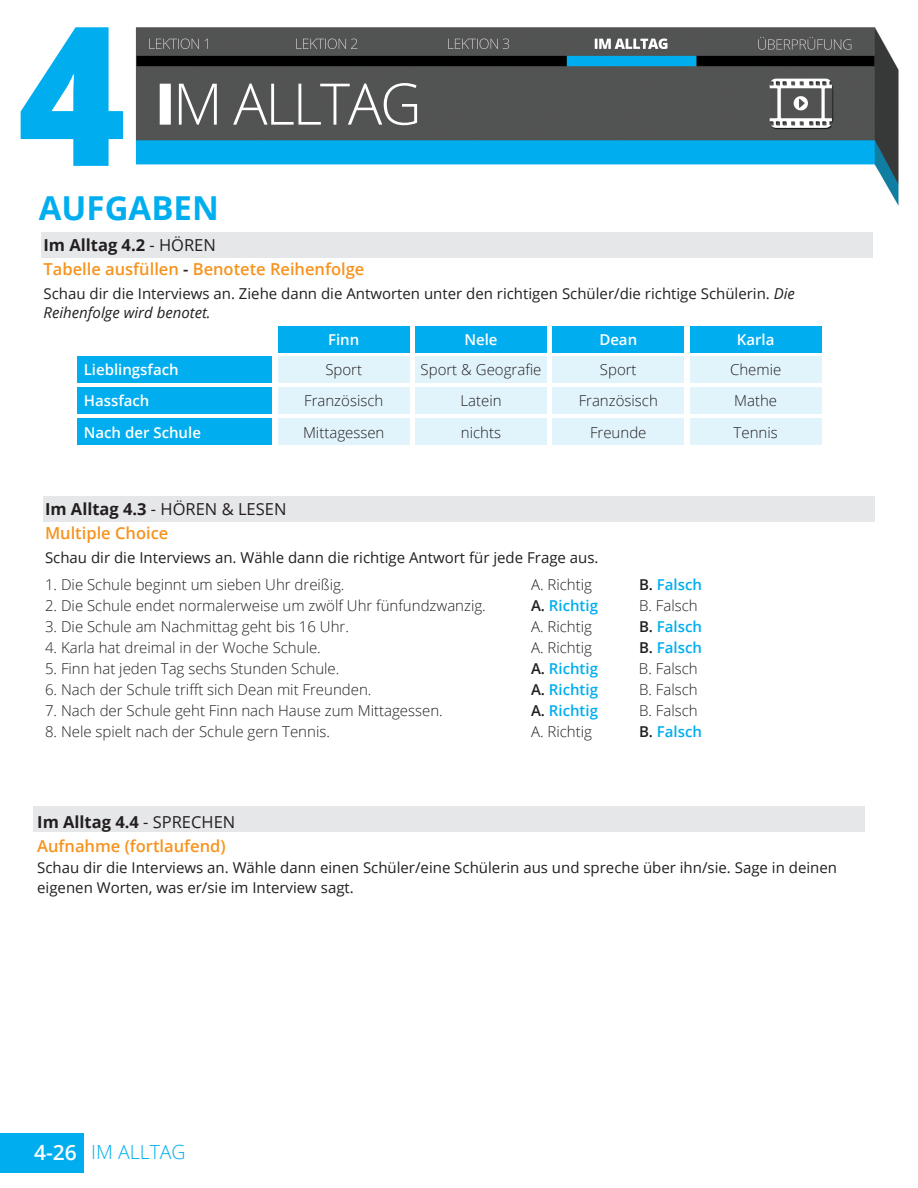
<style>
.page{position:relative;width:918px;height:1188px;background:#fff}
.page>*{position:absolute;margin:0;border:0;box-sizing:border-box;transform-origin:0 0}
.t1{font:700 33px "Open Sans";color:#00aeef}
.t2{font:600 21px "Open Sans";color:#fff}
.t3{font:300 19.5px "Open Sans";color:#00aeef}
.t4{font:600 16.5px "Open Sans";color:#f7931d}
.t5{font:700 16.5px "Open Sans";color:#231f20}
.t6{font:16.5px "Open Sans";color:#231f20}
.t7{font:300 15px "Open Sans";color:#231f20}
.t8{font:15px/19.5px "Open Sans";color:#231f20}
.t9{font:600 15px "Open Sans";color:#00aeef}
.t10{font:600 15px "Open Sans";color:#fff}
.s1{font-weight:400}
.s2{color:#231f20}
.s3{font-style:italic}
.s4{font-weight:700}
</style>
<div class="page">
<img style="left:0;top:27px;width:899px;height:1146px">
<div style="left:0;top:1133px;width:84px;height:39px;background:#00aeef"></div>
<div style="left:41px;top:232px;width:832px;height:25px;background:#e6e7e9"></div>
<div style="left:44px;top:497px;width:831px;height:25px;background:#e6e7e9"></div>
<div style="left:33px;top:807px;width:832px;height:25px;background:#e6e7e9"></div>
<div style="left:77px;top:356px;width:194px;height:27px;background:#00aeef"></div>
<div style="left:552px;top:326px;width:132px;height:27px;background:#00aeef"></div>
<div style="left:552px;top:356px;width:132px;height:27px;background:#e1f4fc"></div>
<div style="left:77px;top:387px;width:194px;height:27px;background:#00aeef"></div>
<div style="left:552px;top:387px;width:132px;height:27px;background:#e1f4fc"></div>
<div style="left:415px;top:326px;width:132px;height:27px;background:#00aeef"></div>
<div style="left:415px;top:356px;width:132px;height:27px;background:#e1f4fc"></div>
<div style="left:278px;top:326px;width:132px;height:27px;background:#00aeef"></div>
<div style="left:278px;top:356px;width:132px;height:27px;background:#e1f4fc"></div>
<div style="left:415px;top:387px;width:132px;height:27px;background:#e1f4fc"></div>
<div style="left:278px;top:387px;width:132px;height:27px;background:#e1f4fc"></div>
<div style="left:77px;top:418px;width:194px;height:27px;background:#00aeef"></div>
<div style="left:552px;top:418px;width:132px;height:27px;background:#e1f4fc"></div>
<div style="left:415px;top:418px;width:132px;height:27px;background:#e1f4fc"></div>
<div style="left:278px;top:418px;width:132px;height:27px;background:#e1f4fc"></div>
<div style="left:690px;top:326px;width:132px;height:27px;background:#00aeef"></div>
<div style="left:690px;top:356px;width:132px;height:27px;background:#e1f4fc"></div>
<div style="left:690px;top:387px;width:132px;height:27px;background:#e1f4fc"></div>
<div style="left:690px;top:418px;width:132px;height:27px;background:#e1f4fc"></div>
<p class="t1" style="left:39px;top:184px;width:181px">AUFGABEN</p>
<p class="t5" style="left:44px;top:233px;width:174px">Im Alltag 4.2 <span class="s1">- HÖREN</span></p>
<p class="t4" style="left:44px;top:258px;width:322px">Tabelle ausfüllen <span class="s2">-</span> Benotete Reihenfolge</p>
<p class="t8" style="left:44px;top:283px;width:753px">Schau dir die Interviews an. Ziehe dann die Antworten unter den richtigen Schüler/die richtige Schülerin. <span class="s3">Die<br>Reihenfolge wird benotet.</span></p>
<p class="t10" style="left:464px;top:329px;width:35px">Nele</p>
<p class="t7" style="left:421px;top:360px;width:122px">Sport &amp; Geografie</p>
<p class="t10" style="left:328px;top:329px;width:33px">Finn</p>
<p class="t7" style="left:325px;top:360px;width:38px">Sport</p>
<p class="t7" style="left:304px;top:390px;width:81px">Französisch</p>
<p class="t7" style="left:460px;top:390px;width:43px">Latein</p>
<p class="t10" style="left:599px;top:329px;width:39px">Dean</p>
<p class="t7" style="left:600px;top:360px;width:38px">Sport</p>
<p class="t10" style="left:84px;top:360px;width:96px">Lieblingsfach</p>
<p class="t10" style="left:84px;top:390px;width:67px">Hassfach</p>
<p class="t7" style="left:579px;top:390px;width:81px">Französisch</p>
<p class="t10" style="left:84px;top:422px;width:119px">Nach der Schule</p>
<p class="t7" style="left:303px;top:422px;width:83px">Mittagessen</p>
<p class="t7" style="left:461px;top:422px;width:42px">nichts</p>
<p class="t7" style="left:590px;top:422px;width:58px">Freunde</p>
<p class="t6" style="left:45px;top:498px;width:243px"><span class="s4">Im Alltag 4.3</span> - HÖREN &amp; LESEN</p>
<p class="t4" style="left:45px;top:522px;width:125px">Multiple Choice</p>
<p class="t8" style="left:45px;top:548px;width:555px">Schau dir die Interviews an. Wähle dann die richtige Antwort für jede Frage aus.</p>
<p class="t7" style="left:45px;top:575px;width:301px">1. Die Schule beginnt um sieben Uhr dreißig.</p>
<p class="t7" style="left:531px;top:575px;width:63px">A. Richtig</p>
<p class="t9" style="left:639px;top:574px;width:65px"><span class="s2">B.</span> Falsch</p>
<p class="t7" style="left:45px;top:596px;width:442px">2. Die Schule endet normalerweise um zwölf Uhr fünfundzwanzig.</p>
<p class="t9" style="left:531px;top:595px;width:69px"><span class="s2">A.</span> Richtig</p>
<p class="t7" style="left:639px;top:596px;width:60px">B. Falsch</p>
<p class="t7" style="left:45px;top:617px;width:306px">3. Die Schule am Nachmittag geht bis 16 Uhr.</p>
<p class="t7" style="left:531px;top:617px;width:63px">A. Richtig</p>
<p class="t9" style="left:639px;top:616px;width:65px"><span class="s2">B.</span> Falsch</p>
<p class="t7" style="left:45px;top:638px;width:277px">4. Karla hat dreimal in der Woche Schule.</p>
<p class="t7" style="left:531px;top:638px;width:63px">A. Richtig</p>
<p class="t9" style="left:639px;top:637px;width:65px"><span class="s2">B.</span> Falsch</p>
<p class="t7" style="left:45px;top:659px;width:296px">5. Finn hat jeden Tag sechs Stunden Schule.</p>
<p class="t9" style="left:531px;top:658px;width:69px"><span class="s2">A.</span> Richtig</p>
<p class="t7" style="left:639px;top:659px;width:60px">B. Falsch</p>
<p class="t7" style="left:45px;top:680px;width:328px">6. Nach der Schule trifft sich Dean mit Freunden.</p>
<p class="t9" style="left:531px;top:679px;width:69px"><span class="s2">A.</span> Richtig</p>
<p class="t7" style="left:639px;top:680px;width:60px">B. Falsch</p>
<p class="t7" style="left:45px;top:701px;width:399px">7. Nach der Schule geht Finn nach Hause zum Mittagessen.</p>
<p class="t9" style="left:531px;top:700px;width:69px"><span class="s2">A.</span> Richtig</p>
<p class="t7" style="left:639px;top:701px;width:60px">B. Falsch</p>
<p class="t7" style="left:45px;top:722px;width:286px">8. Nele spielt nach der Schule gern Tennis.</p>
<p class="t7" style="left:531px;top:722px;width:63px">A. Richtig</p>
<p class="t9" style="left:639px;top:721px;width:65px"><span class="s2">B.</span> Falsch</p>
<p class="t10" style="left:737px;top:329px;width:39px">Karla</p>
<p class="t7" style="left:730px;top:360px;width:53px">Chemie</p>
<p class="t7" style="left:734px;top:390px;width:45px">Mathe</p>
<p class="t7" style="left:734px;top:422px;width:46px">Tennis</p>
<p class="t5" style="left:37px;top:810px;width:200px">Im Alltag 4.4 <span class="s1">- SPRECHEN</span></p>
<p class="t4" style="left:37px;top:835px;width:190px">Aufnahme (fortlaufend)</p>
<p class="t8" style="left:37px;top:857px;width:801px">Schau dir die Interviews an. Wähle dann einen Schüler/eine Schülerin aus und spreche über ihn/sie. Sage in deinen eigenen Worten, was er/sie im Interview sagt.</p>
<p class="t2" style="left:34px;top:1138px;width:44px">4-26</p>
<p class="t3" style="left:91px;top:1139px;width:96px">IM ALLTAG</p>
</div>
